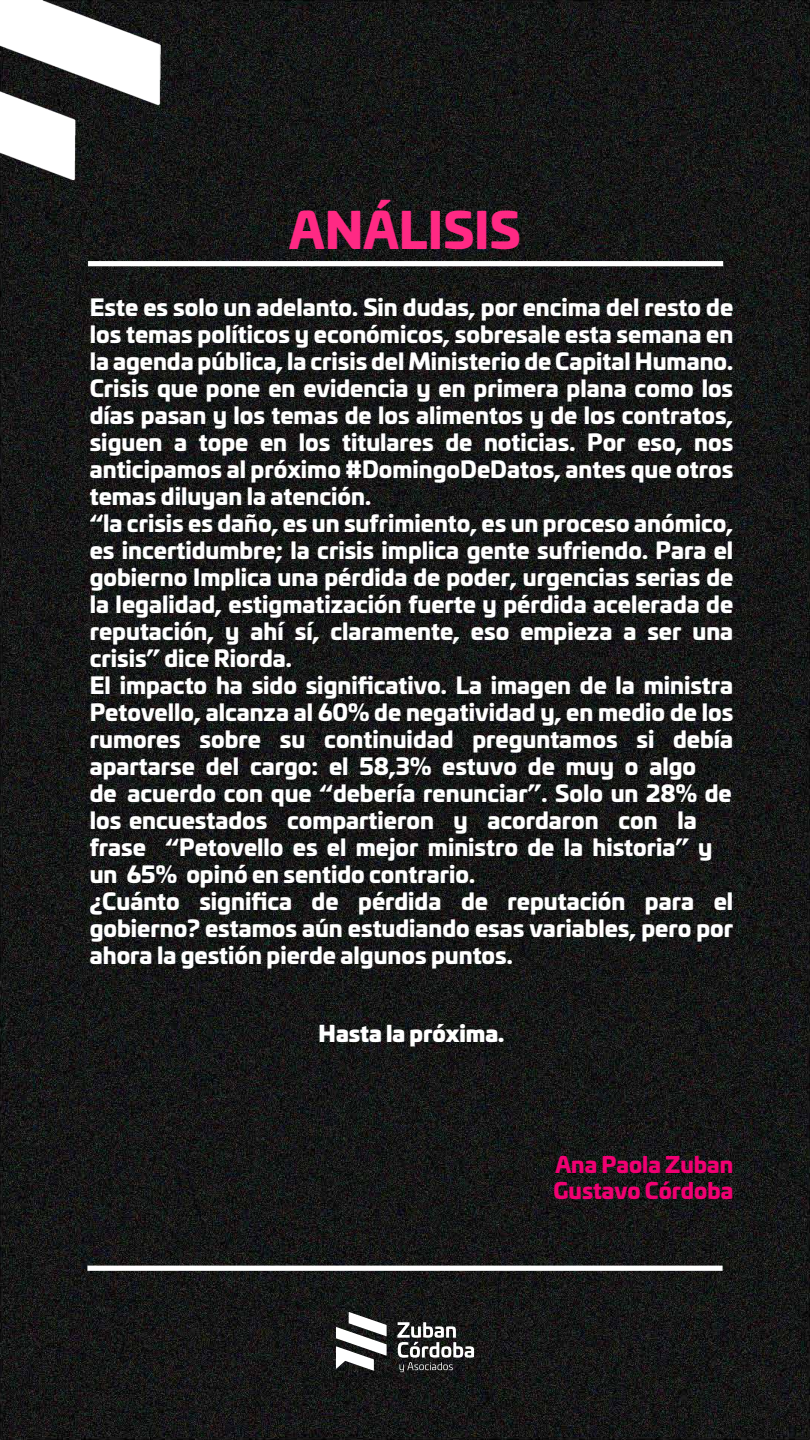
<style>
.page{position:relative;width:810px;height:1440px;background:#fff}
.page>*{position:absolute;margin:0;border:0;box-sizing:border-box;transform-origin:0 0}
.t1{font:900 48.82px "Univia Pro";color:#ff2984}
.t2{font:900 22.5px/27px "Univia Pro";color:#fff}
.t3{font:900 21.75px/26.1px "Univia Pro";color:#f10072}
.t4{font:21.75px "Univia Pro Ultra";color:#fff}
</style>
<div class="page">
<img style="left:0;top:0;width:810px;height:1440px">
<svg style="left:397px;top:1322px;width:77px;height:50px"></svg>
<svg style="left:336px;top:1312px;width:51px;height:59px"></svg>
<div style="left:88px;top:261px;width:635px;height:5px;background:#fff"></div>
<div style="left:87px;top:1266px;width:636px;height:5px;background:#fff"></div>
<img style="left:0;top:0;width:160px;height:180px">
<h1 class="t1" style="left:289px;top:190px;width:233px">ANÁLISIS</h1>
<p class="t2" style="left:90px;top:292px;width:645px">Este es solo un adelanto. Sin dudas, por encima del resto de los temas políticos y económicos, sobresale esta semana en la agenda pública, la crisis del Ministerio de Capital Humano.<br>Crisis que pone en evidencia y en primera plana como los días pasan y los temas de los alimentos y de los contratos, siguen a tope en los titulares de noticias. Por eso, nos anticipamos al próximo #DomingoDeDatos, antes que otros temas diluyan la atención.<br>“la crisis es daño, es un sufrimiento, es un proceso anómico, es incertidumbre; la crisis implica gente sufriendo. Para el gobierno Implica una pérdida de poder, urgencias serias de la legalidad, estigmatización fuerte y pérdida acelerada de reputación, y ahí sí, claramente, eso empieza a ser una crisis” dice Riorda.<br>El impacto ha sido significativo. La imagen de la ministra Petovello, alcanza al 60% de negatividad y, en medio de los rumores sobre su continuidad preguntamos si debía apartarse del cargo: el 58,3% estuvo de muy o algo<br>de acuerdo con que “debería renunciar”. Solo un 28% de los encuestados compartieron y acordaron con la frase “Petovello es el mejor ministro de la historia” y un 65% opinó en sentido contrario.<br>¿Cuánto significa de pérdida de reputación para el gobierno? estamos aún estudiando esas variables, pero por ahora la gestión pierde algunos puntos.</p>
<p class="t4" style="left:319px;top:1016px;width:187px">Hasta la próxima.</p>
<p class="t3" style="left:553px;top:1150px;width:181px">Ana Paola Zuban<br>Gustavo Córdoba</p>
</div>
